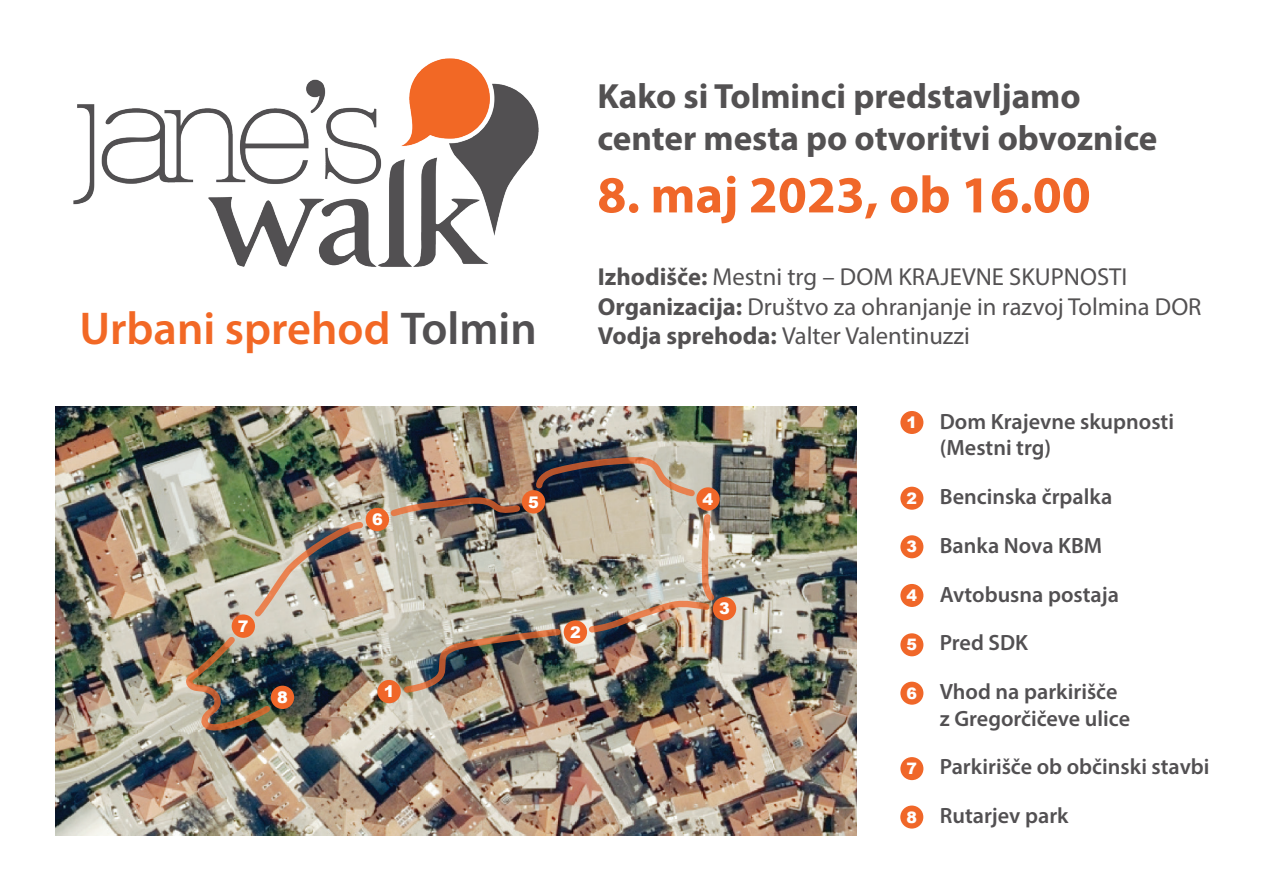
<style>
.page{position:relative;width:1263px;height:893px;background:#fff}
.page>*{position:absolute;margin:0;border:0;box-sizing:border-box;transform-origin:0 0}
.t1{font:700 52.35px "Myriad Pro";color:#f06729}
.t2{font:600 46.2px "Myriad Pro";color:#f26825}
.t3{font:700 35.1px/42.2px "Myriad Pro";color:#535152}
.t4{font:24.6px/29.5px "Myriad Pro";color:#535152}
.t5{font:600 22.2px/48.8px "Myriad Pro";color:#525052}
.t6{font:900 16.05px "Arial";color:#fff}
.t7{font:900 15.75px "Arial";color:#fff}
.s1{color:#525052}
.s2{font-weight:700}
</style>
<div class="page">
<img style="left:73px;top:58px;width:466px;height:209px">
<div style="left:900px;top:411px;width:23px;height:23px;background:#f06729;border-radius:50%"></div>
<div style="left:900px;top:487px;width:23px;height:23px;background:#f06729;border-radius:50%"></div>
<div style="left:900px;top:535px;width:23px;height:23px;background:#f06729;border-radius:50%"></div>
<div style="left:900px;top:584px;width:23px;height:23px;background:#f06729;border-radius:50%"></div>
<div style="left:900px;top:633px;width:23px;height:23px;background:#f06729;border-radius:50%"></div>
<div style="left:900px;top:682px;width:23px;height:23px;background:#f06729;border-radius:50%"></div>
<div style="left:900px;top:757px;width:23px;height:23px;background:#f06729;border-radius:50%"></div>
<div style="left:900px;top:805px;width:23px;height:24px;background:#f06729;border-radius:50%"></div>
<img style="left:56px;top:406px;width:801px;height:429px">
<div style="left:377px;top:680px;width:24px;height:23px;background:#f06729;border-radius:50%"></div>
<div style="left:564px;top:620px;width:23px;height:24px;background:#f06729;border-radius:50%"></div>
<div style="left:713px;top:597px;width:23px;height:23px;background:#f06729;border-radius:50%"></div>
<div style="left:696px;top:487px;width:24px;height:24px;background:#f06729;border-radius:50%"></div>
<div style="left:522px;top:490px;width:23px;height:24px;background:#f06729;border-radius:50%"></div>
<div style="left:366px;top:508px;width:23px;height:23px;background:#f06729;border-radius:50%"></div>
<div style="left:232px;top:614px;width:23px;height:24px;background:#f06729;border-radius:50%"></div>
<div style="left:271px;top:686px;width:23px;height:23px;background:#f06729;border-radius:50%"></div>
<img style="left:404px;top:629px;width:157px;height:64px">
<img style="left:589px;top:514px;width:125px;height:118px">
<img style="left:536px;top:457px;width:159px;height:39px">
<img style="left:391px;top:497px;width:129px;height:19px">
<img style="left:255px;top:522px;width:108px;height:95px">
<img style="left:186px;top:637px;width:84px;height:93px">
<h2 class="t2" style="left:79px;top:299px;width:459px">Urbani sprehod <span class="s1">Tolmin</span></h2>
<h3 class="t3" style="left:597px;top:73px;width:561px">Kako si Tolminci predstavljamo center mesta po otvoritvi obvoznice</h3>
<h1 class="t1" style="left:597px;top:161px;width:495px">8. maj 2023, ob 16.00</h1>
<p class="t4" style="left:598px;top:262px;width:605px"><span class="s2">Izhodišče:</span> Mestni trg – DOM KRAJEVNE SKUPNOSTI<br><span class="s2">Organizacija:</span> Društvo za ohranjanje in razvoj Tolmina DOR<br><span class="s2">Vodja sprehoda:</span> Valter Valentinuzzi</p>
<p class="t6" style="left:238px;top:614px;width:12px">7</p>
<p class="t6" style="left:277px;top:686px;width:12px">8</p>
<p class="t6" style="left:372px;top:508px;width:12px">6</p>
<p class="t6" style="left:384px;top:680px;width:12px">1</p>
<p class="t6" style="left:528px;top:490px;width:12px">5</p>
<p class="t6" style="left:703px;top:487px;width:12px">4</p>
<p class="t6" style="left:570px;top:620px;width:12px">2</p>
<p class="t6" style="left:719px;top:597px;width:12px">3</p>
<p class="t7" style="left:907px;top:411px;width:12px">1</p>
<p class="t7" style="left:907px;top:487px;width:12px">2</p>
<p class="t7" style="left:907px;top:535px;width:12px">3</p>
<p class="t7" style="left:907px;top:584px;width:12px">4</p>
<p class="t7" style="left:907px;top:633px;width:12px">5</p>
<p class="t7" style="left:907px;top:682px;width:12px">6</p>
<p class="t7" style="left:907px;top:757px;width:12px">7</p>
<p class="t7" style="left:906px;top:806px;width:12px">8</p>
<p class="t5" style="left:940px;top:407px;width:236px;line-height:26.5px">Dom Krajevne skupnosti (Mestni trg)</p>
<p class="t5" style="left:940px;top:472px;width:181px">Bencinska črpalka<br>Banka Nova KBM<br>Avtobusna postaja<br>Pred SDK<br>Vhod na parkirišče</p>
<p class="t5" style="left:940px;top:693px;width:271px">z Gregorčičeve ulice<br>Parkirišče ob občinski stavbi<br>Rutarjev park</p>
</div>
